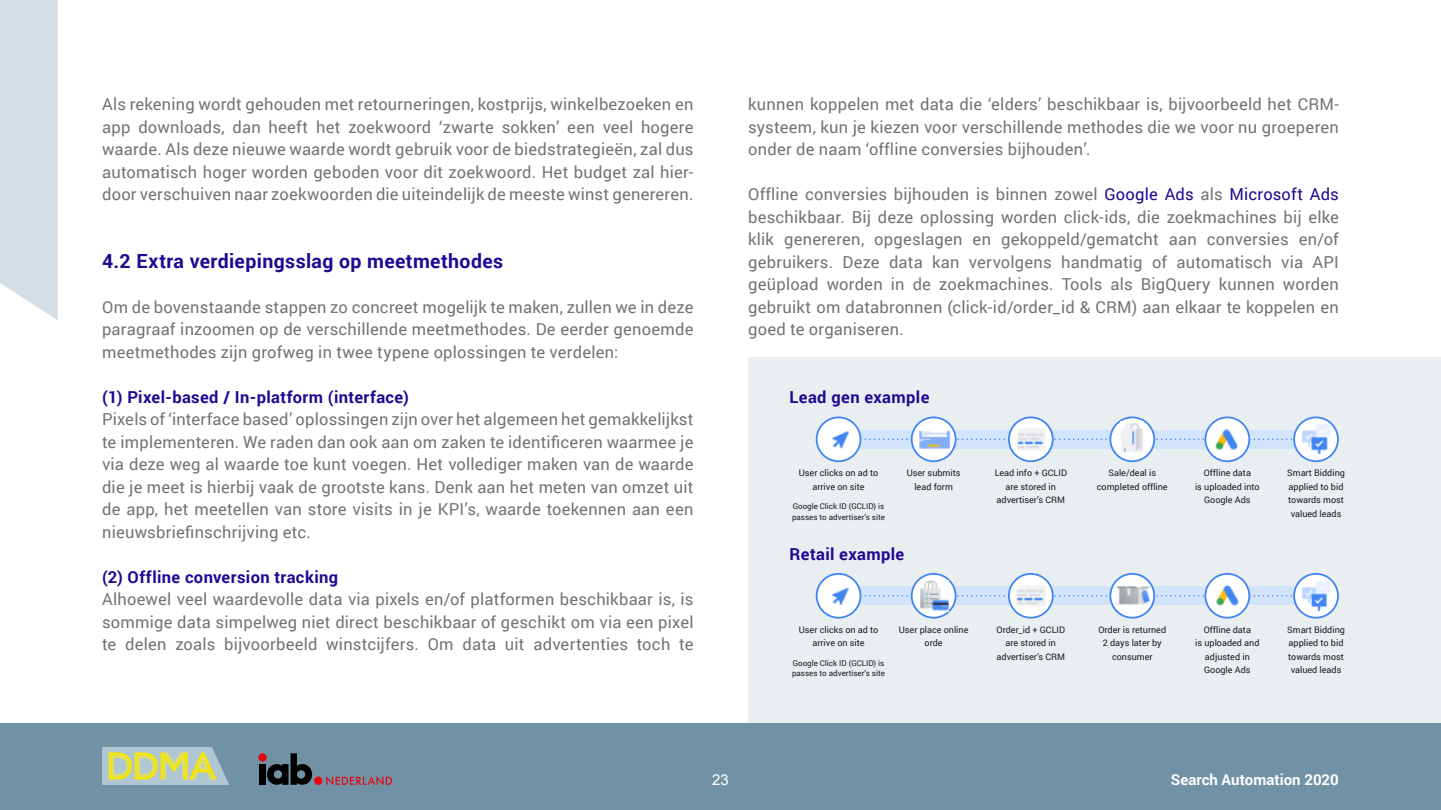
<style>
.page{position:relative;width:1441px;height:810px;background:#fff}
.page>*{position:absolute;margin:0;border:0;box-sizing:border-box;transform-origin:0 0}
.t1{font:700 19.5px "Roboto";letter-spacing:.02em;color:#220793}
.t2{font:16.5px/22.5px "Roboto";letter-spacing:.015em;color:#737373;text-align:justify}
.t3{font:700 16.5px "Roboto";letter-spacing:.025em;color:#220793}
.t4{font:700 15px "Roboto";color:#fff}
.t5{font:15px "Arial";color:#fff}
.t6{font:9px/13.5px "Roboto";color:#1a1a1a;text-align:center}
.t7{font:7.95px/10.5px "Roboto";color:#1a1a1a}
.s1{color:#220793}
</style>
<div class="page">
<div style="left:0;top:0;width:58px;height:320px;background:#d4dee4"></div>
<div style="left:748px;top:358px;width:692px;height:367px;background:#e9eff1"></div>
<div style="left:856px;top:430px;width:448px;height:18px;background:#d2e3fc"></div>
<div style="left:856px;top:587px;width:448px;height:18px;background:#d2e3fc"></div>
<svg style="left:861px;top:439px;width:431px;height:1px"></svg>
<svg style="left:861px;top:595px;width:431px;height:2px"></svg>
<div style="left:816px;top:417px;width:44px;height:44px;background:#fff;border-radius:50%"></div>
<div style="left:815px;top:416px;width:46px;height:46px;border:2px solid #4185f4;border-radius:50%"></div>
<div style="left:816px;top:574px;width:44px;height:44px;background:#fff;border-radius:50%"></div>
<div style="left:815px;top:573px;width:46px;height:46px;border:2px solid #4185f4;border-radius:50%"></div>
<svg style="left:911px;top:417px;width:44px;height:44px"></svg>
<div style="left:910px;top:416px;width:46px;height:46px;border:2px solid #4185f4;border-radius:50%"></div>
<svg style="left:911px;top:574px;width:44px;height:44px"></svg>
<div style="left:910px;top:573px;width:46px;height:46px;border:2px solid #4185f4;border-radius:50%"></div>
<svg style="left:1008px;top:417px;width:44px;height:44px"></svg>
<div style="left:1007px;top:416px;width:46px;height:46px;border:2px solid #4185f4;border-radius:50%"></div>
<svg style="left:1008px;top:574px;width:44px;height:44px"></svg>
<div style="left:1007px;top:573px;width:46px;height:46px;border:2px solid #4185f4;border-radius:50%"></div>
<svg style="left:1110px;top:417px;width:44px;height:44px"></svg>
<div style="left:1109px;top:416px;width:45px;height:46px;border:2px solid #4185f4;border-radius:50%"></div>
<svg style="left:1110px;top:574px;width:44px;height:44px"></svg>
<div style="left:1109px;top:573px;width:45px;height:46px;border:2px solid #4185f4;border-radius:50%"></div>
<div style="left:1205px;top:417px;width:44px;height:44px;background:#fff;border-radius:50%"></div>
<div style="left:1204px;top:416px;width:45px;height:46px;border:2px solid #4185f4;border-radius:50%"></div>
<div style="left:1205px;top:574px;width:44px;height:44px;background:#fff;border-radius:50%"></div>
<div style="left:1204px;top:573px;width:45px;height:46px;border:2px solid #4185f4;border-radius:50%"></div>
<svg style="left:1293px;top:417px;width:44px;height:44px"></svg>
<div style="left:1292px;top:416px;width:46px;height:46px;border:2px solid #4185f4;border-radius:50%"></div>
<svg style="left:1293px;top:574px;width:44px;height:44px"></svg>
<div style="left:1292px;top:573px;width:46px;height:46px;border:2px solid #4185f4;border-radius:50%"></div>
<img style="left:1215px;top:429px;width:23px;height:21px">
<img style="left:1120px;top:422px;width:22px;height:31px">
<img style="left:1015px;top:427px;width:31px;height:25px">
<img style="left:917px;top:429px;width:33px;height:21px">
<img style="left:831px;top:430px;width:19px;height:19px">
<img style="left:1216px;top:585px;width:21px;height:21px">
<img style="left:1114px;top:585px;width:36px;height:20px">
<img style="left:1015px;top:584px;width:31px;height:24px">
<img style="left:920px;top:581px;width:28px;height:31px">
<img style="left:831px;top:587px;width:18px;height:18px">
<img style="left:1302px;top:424px;width:28px;height:30px">
<img style="left:1301px;top:581px;width:28px;height:30px">
<div style="left:0;top:724px;width:1440px;height:86px;background:#7192a4"></div>
<svg style="left:267px;top:753px;width:45px;height:32px"></svg>
<div style="left:314px;top:777px;width:8px;height:8px;background:#e30613;border-radius:50%"></div>
<div style="left:258px;top:753px;width:9px;height:9px;background:#e30613;border-radius:50%"></div>
<div style="left:259px;top:764px;width:6px;height:21px;background:#000"></div>
<svg style="left:326px;top:776px;width:66px;height:9px"></svg>
<svg style="left:102px;top:747px;width:127px;height:38px;background:#becb9b"></svg>
<p class="t2" style="left:102px;top:92px;width:593px">Als rekening wordt gehouden met retourneringen, kostprijs, winkelbezoeken en app downloads, dan heeft het zoekwoord ‘zwarte sokken’ een veel hogere waarde. Als deze nieuwe waarde wordt gebruik voor de biedstrategieën, zal dus automatisch hoger worden geboden voor dit zoekwoord. Het budget zal hier&shy;door verschuiven naar zoekwoorden die uiteindelijk de meeste winst genereren.</p>
<p class="t1" style="left:102px;top:247px;width:402px">4.2 Extra verdiepingsslag op meetmethodes</p>
<p class="t2" style="left:102px;top:295px;width:593px">Om de bovenstaande stappen zo concreet mogelijk te maken, zullen we in deze paragraaf inzoomen op de verschillende meetmethodes. De eerder genoemde meetmethodes zijn grofweg in twee typene oplossingen te verdelen:</p>
<p class="t3" style="left:102px;top:385px;width:308px">(1) Pixel-based / In-platform (interface)</p>
<p class="t2" style="left:102px;top:407px;width:593px">Pixels of ‘interface based’ oplossingen zijn over het algemeen het gemakkelijkst te implementeren. We raden dan ook aan om zaken te identificeren waarmee je via deze weg al waarde toe kunt voegen. Het vollediger maken van de waarde die je meet is hierbij vaak de grootste kans. Denk aan het meten van omzet uit de app, het meetellen van store visits in je KPI’s, waarde toekennen aan een nieuwsbriefinschrijving etc.</p>
<p class="t3" style="left:102px;top:565px;width:237px">(2) Offline conversion tracking</p>
<p class="t2" style="left:102px;top:587px;width:593px">Alhoewel veel waardevolle data via pixels en/of platformen beschikbaar is, is sommige data simpelweg niet direct beschikbaar of geschikt om via een pixel te delen zoals bijvoorbeeld winstcijfers. Om data uit advertenties toch te</p>
<p class="t2" style="left:748px;top:92px;width:592px">kunnen koppelen met data die ‘elders’ beschikbaar is, bijvoorbeeld het CRM&shy;systeem, kun je kiezen voor verschillende methodes die we voor nu groeperen onder de naam ‘offline conversies bijhouden’.</p>
<p class="t2" style="left:748px;top:182px;width:592px">Offline conversies bijhouden is binnen zowel <span class="s1">Google Ads</span> als <span class="s1">Microsoft Ads </span>beschikbaar. Bij deze oplossing worden click-ids, die zoekmachines bij elke klik genereren, opgeslagen en gekoppeld/gematcht aan conversies en/of gebruikers. Deze data kan vervolgens handmatig of automatisch via API geüpload worden in de zoekmachines. Tools als BigQuery kunnen worden gebruikt om databronnen (click-id/order_id &amp; CRM) aan elkaar te koppelen en goed te organiseren.</p>
<p class="t3" style="left:789px;top:385px;width:141px">Lead gen example</p>
<p class="t6" style="left:798px;top:466px;width:81px">User clicks on ad to arrive on site</p>
<p class="t7" style="left:792px;top:501px;width:95px">Google Click ID (GCLID) is passes to advertiser’s site</p>
<p class="t6" style="left:906px;top:466px;width:55px">User submits lead form</p>
<p class="t3" style="left:789px;top:543px;width:116px">Retail example</p>
<p class="t6" style="left:798px;top:622px;width:81px">User clicks on ad to arrive on site</p>
<p class="t7" style="left:792px;top:657px;width:95px">Google Click ID (GCLID) is passes to advertiser’s site</p>
<p class="t6" style="left:898px;top:622px;width:71px">User place online orde</p>
<p class="t6" style="left:994px;top:466px;width:74px">Lead info + GCLID are stored in advertiser’s CRM</p>
<p class="t6" style="left:996px;top:622px;width:70px">Order_id + GCLID are stored in advertiser’s CRM</p>
<p class="t6" style="left:1096px;top:466px;width:72px">Sale/deal is completed offline</p>
<p class="t6" style="left:1194px;top:466px;width:66px">Offline data<br>is uploaded into<br>Google Ads</p>
<p class="t6" style="left:1286px;top:466px;width:59px;text-align:left">Smart Bidding applied to bid towards most valued leads</p>
<p class="t6" style="left:1098px;top:622px;width:69px">Order is returned<br>2 days later by consumer</p>
<p class="t6" style="left:1195px;top:622px;width:66px">Offline data<br>is uploaded and adjusted in<br>Google Ads</p>
<p class="t6" style="left:1286px;top:622px;width:59px;text-align:left">Smart Bidding applied to bid towards most valued leads</p>
<p class="t5" style="left:712px;top:770px;width:18px">23</p>
<p class="t4" style="left:1170px;top:769px;width:169px">Search Automation 2020</p>
</div>
